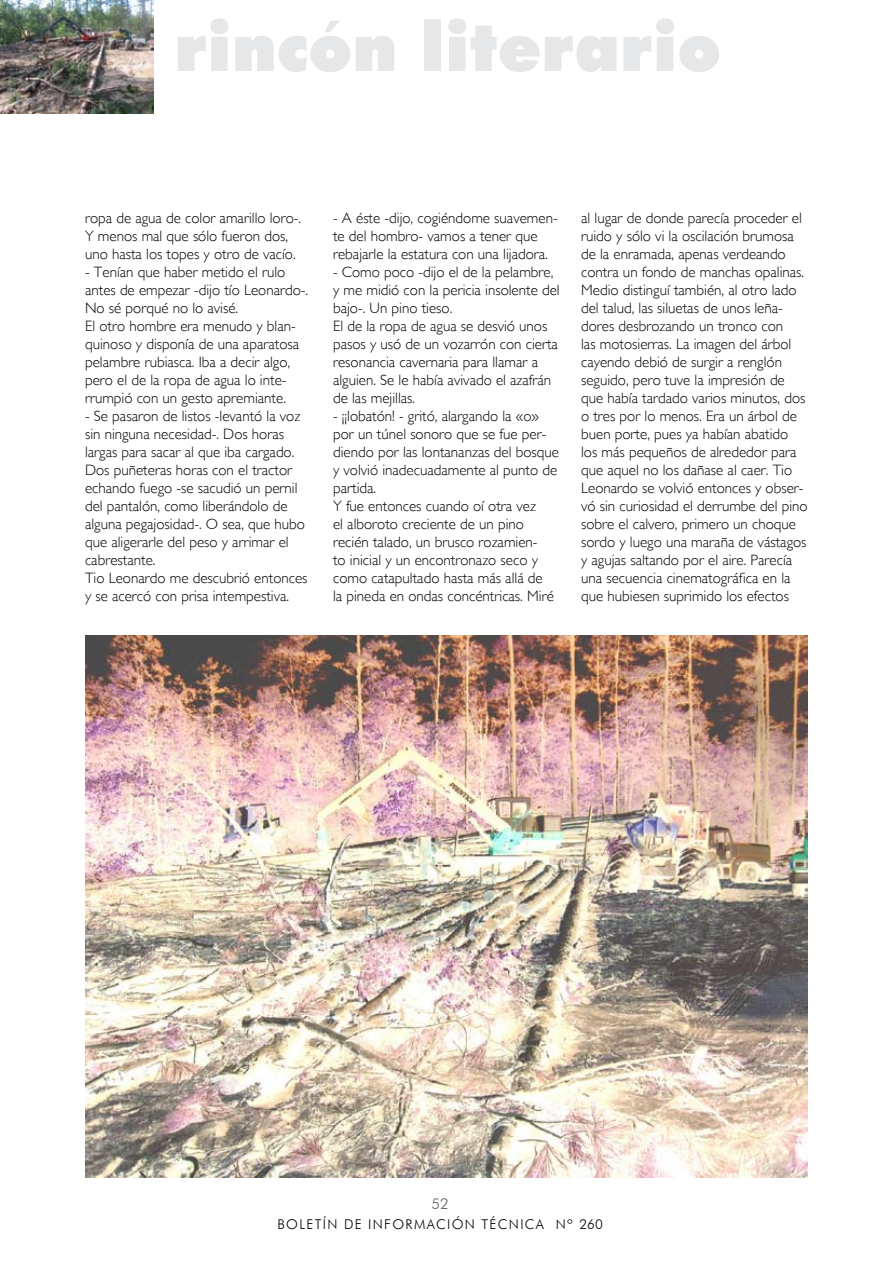
<style>
.page{position:relative;width:893px;height:1263px;background:#fff}
.page>*{position:absolute;margin:0;border:0;box-sizing:border-box;transform-origin:0 0}
.t1{font:900 67.5px "Futura BT";color:#e6e7e8}
.t2{font:300 15px/18px "Gill Sans";color:#000}
.t3{font:300 15px "Futura BT";color:#636467}
.t4{font:300 13.5px "Futura BT";letter-spacing:.1em;color:#000}
</style>
<div class="page">
<img style="left:0;top:0;width:153px;height:113px">
<img style="left:85px;top:636px;width:723px;height:542px">
<h1 class="t1" style="left:174px;top:6px;width:548px">rincón literario</h1>
<p class="t2" style="left:85px;top:209px;width:218px">ropa de agua de color amarillo loro-.<br>Y menos mal que sólo fueron dos, uno hasta los topes y otro de vacío.</p>
<p class="t2" style="left:85px;top:263px;width:225px">- Tenían que haber metido el rulo antes de empezar -dijo tío Leonardo-.<br>No sé porqué no lo avisé.<br>El otro hombre era menudo y blan&shy;quinoso y disponía de una aparatosa pelambre rubiasca. Iba a decir algo, pero el de la ropa de agua lo inte&shy;rrumpió con un gesto apremiante.</p>
<p class="t2" style="left:85px;top:407px;width:224px">- Se pasaron de listos -levantó la voz sin ninguna necesidad-. Dos horas largas para sacar al que iba cargado.<br>Dos puñeteras horas con el tractor echando fuego -se sacudió un pernil del pantalón, como liberándolo de alguna pegajosidad-. O sea, que hubo que aligerarle del peso y arrimar el cabrestante.<br>Tio Leonardo me descubrió entonces y se acercó con prisa intempestiva.</p>
<p class="t2" style="left:333px;top:209px;width:226px">- A éste -dijo, cogiéndome suavemen&shy;te del hombro- vamos a tener que rebajarle la estatura con una lijadora.</p>
<p class="t2" style="left:333px;top:263px;width:228px">- Como poco -dijo el de la pelambre, y me midió con la pericia insolente del bajo-. Un pino tieso.<br>El de la ropa de agua se desvió unos pasos y usó de un vozarrón con cierta resonancia cavernaria para llamar a alguien. Se le había avivado el azafrán de las mejillas.</p>
<p class="t2" style="left:333px;top:407px;width:227px">- ¡¡lobatón! - gritó, alargando la «o» por un túnel sonoro que se fue per&shy;diendo por las lontananzas del bosque y volvió inadecuadamente al punto de partida.<br>Y fue entonces cuando oí otra vez<br>el alboroto creciente de un pino recién talado, un brusco rozamien-<br>to inicial y un encontronazo seco y como catapultado hasta más allá de<br>la pineda en ondas concéntricas. Miré</p>
<p class="t2" style="left:581px;top:209px;width:228px">al lugar de donde parecía proceder el ruido y sólo vi la oscilación brumosa de la enramada, apenas verdeando contra un fondo de manchas opalinas.<br>Medio distinguí también, al otro lado del talud, las siluetas de unos leña&shy;dores desbrozando un tronco con<br>las motosierras. La imagen del árbol cayendo debió de surgir a renglón seguido, pero tuve la impresión de que había tardado varios minutos, dos o tres por lo menos. Era un árbol de buen porte, pues ya habían abatido los más pequeños de alrededor para que aquel no los dañase al caer. Tio Leonardo se volvió entonces y obser&shy;vó sin curiosidad el derrumbe del pino sobre el calvero, primero un choque sordo y luego una maraña de vástagos y agujas saltando por el aire. Parecía una secuencia cinematográfica en la que hubiesen suprimido los efectos</p>
<p class="t3" style="left:431px;top:1195px;width:19px">52</p>
<p class="t4" style="left:277px;top:1216px;width:327px">BOLETÍN DE INFORMACIÓN TÉCNICA Nº 260</p>
</div>
